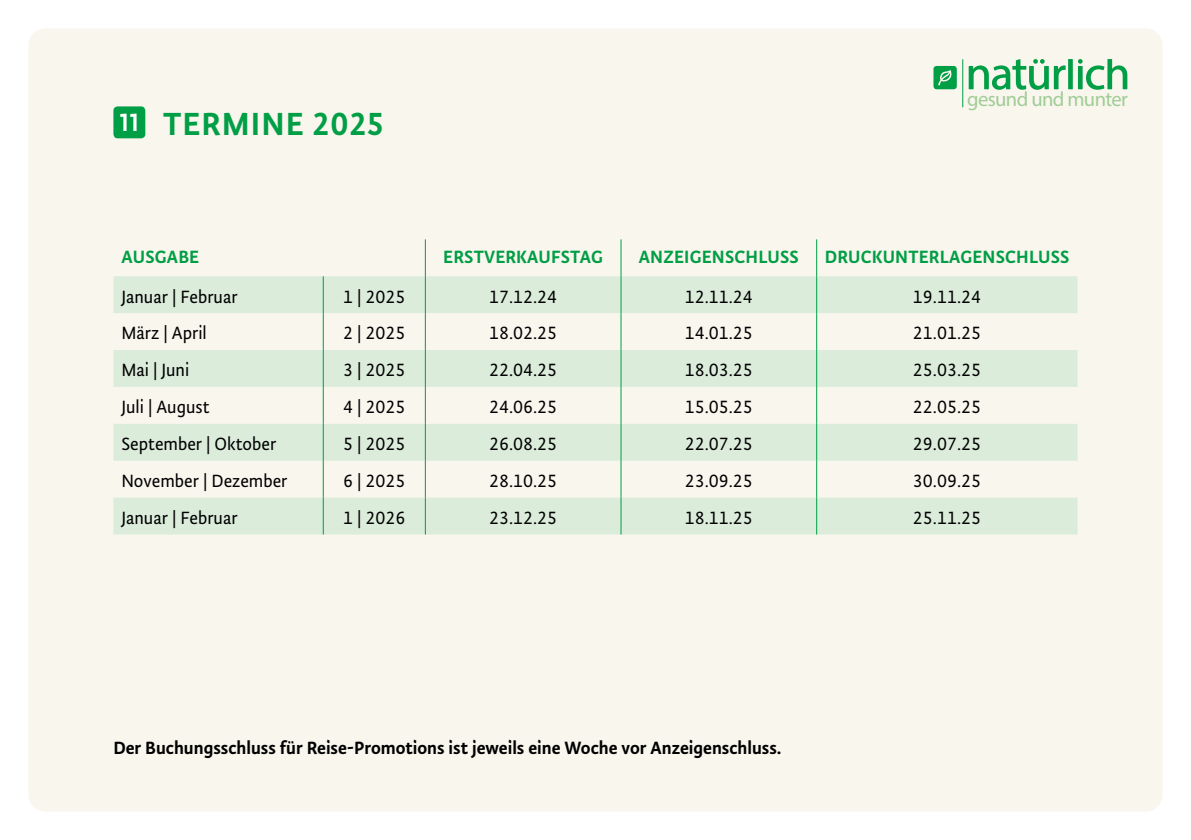
<style>
.page{position:relative;width:1191px;height:840px;background:#fff}
.page>*{position:absolute;margin:0;border:0;box-sizing:border-box;transform-origin:0 0}
.t1{font:500 36px "Tempera Std";letter-spacing:.03em;color:#009e45}
.t2{font:500 28px "Tempera Std";color:#fff}
.t3{font:20.6px "Myriad Pro";letter-spacing:-.03em;color:#a0cd95}
.t4{font:20px "Tempera Std";color:#000}
.t5{font:500 20px "Tempera Std";color:#000}
.t6{font:500 20px "Tempera Std";letter-spacing:.01em;color:#009e45}
</style>
<div class="page">
<div style="left:28px;top:28px;width:1134px;height:783px;background:#f9f6ee;border-radius:17px"></div>
<svg style="left:933px;top:66px;width:23px;height:23px"></svg>
<svg style="left:1078px;top:59px;width:49px;height:31px"></svg>
<svg style="left:968px;top:59px;width:97px;height:31px"></svg>
<svg style="left:1068px;top:59px;width:4px;height:30px"></svg>
<hr style="left:962px;top:59px;width:1px;height:48px;background:#009e45">
<svg style="left:113px;top:276px;width:964px;height:258px;fill:#dbecdb"></svg>
<hr style="left:620px;top:239px;width:1px;height:37px;background:#009e45">
<hr style="left:816px;top:239px;width:1px;height:37px;background:#009e45">
<hr style="left:425px;top:276px;width:1px;height:37px;background:#009e45">
<hr style="left:620px;top:276px;width:1px;height:37px;background:#009e45">
<hr style="left:816px;top:276px;width:1px;height:37px;background:#009e45">
<hr style="left:425px;top:313px;width:1px;height:37px;background:#009e45">
<hr style="left:620px;top:313px;width:1px;height:37px;background:#009e45">
<hr style="left:816px;top:313px;width:1px;height:37px;background:#009e45">
<hr style="left:425px;top:350px;width:1px;height:37px;background:#009e45">
<hr style="left:620px;top:350px;width:1px;height:37px;background:#009e45">
<hr style="left:816px;top:350px;width:1px;height:37px;background:#009e45">
<hr style="left:425px;top:387px;width:1px;height:36px;background:#009e45">
<hr style="left:620px;top:387px;width:1px;height:36px;background:#009e45">
<hr style="left:816px;top:387px;width:1px;height:36px;background:#009e45">
<hr style="left:425px;top:423px;width:1px;height:37px;background:#009e45">
<hr style="left:620px;top:423px;width:1px;height:37px;background:#009e45">
<hr style="left:816px;top:423px;width:1px;height:37px;background:#009e45">
<hr style="left:425px;top:460px;width:1px;height:37px;background:#009e45">
<hr style="left:620px;top:460px;width:1px;height:37px;background:#009e45">
<hr style="left:816px;top:460px;width:1px;height:37px;background:#009e45">
<hr style="left:425px;top:497px;width:1px;height:37px;background:#009e45">
<hr style="left:620px;top:497px;width:1px;height:37px;background:#009e45">
<hr style="left:816px;top:497px;width:1px;height:37px;background:#009e45">
<hr style="left:323px;top:276px;width:1px;height:37px;background:#009e45">
<hr style="left:323px;top:313px;width:1px;height:37px;background:#009e45">
<hr style="left:323px;top:350px;width:1px;height:37px;background:#009e45">
<hr style="left:323px;top:387px;width:1px;height:36px;background:#009e45">
<hr style="left:323px;top:423px;width:1px;height:37px;background:#009e45">
<hr style="left:323px;top:460px;width:1px;height:37px;background:#009e45">
<hr style="left:323px;top:497px;width:1px;height:37px;background:#009e45">
<hr style="left:425px;top:239px;width:1px;height:37px;background:#009e45">
<div style="left:113px;top:106px;width:32px;height:32px;background:#009e45;border-radius:4px"></div>
<h2 class="t2" style="left:120px;top:106px;width:21px">11</h2>
<h1 class="t1" style="left:163px;top:103px;width:222px">TERMINE 2025</h1>
<p class="t3" style="left:967px;top:87px;width:162px">gesund und munter</p>
<p class="t6" style="left:121px;top:245px;width:79px">AUSGABE</p>
<p class="t6" style="left:443px;top:245px;width:161px">ERSTVERKAUFSTAG</p>
<p class="t6" style="left:639px;top:245px;width:161px">ANZEIGENSCHLUSS</p>
<p class="t6" style="left:824px;top:245px;width:246px">DRUCKUNTERLAGENSCHLUSS</p>
<p class="t4" style="left:121px;top:285px;width:118px">Januar | Februar</p>
<p class="t4" style="left:343px;top:285px;width:64px">1 | 2025</p>
<p class="t4" style="left:489px;top:285px;width:70px">17.12.24</p>
<p class="t4" style="left:684px;top:285px;width:70px">12.11.24</p>
<p class="t4" style="left:913px;top:285px;width:70px">19.11.24</p>
<p class="t4" style="left:121px;top:322px;width:87px">März | April</p>
<p class="t4" style="left:343px;top:322px;width:64px">2 | 2025</p>
<p class="t4" style="left:489px;top:322px;width:70px">18.02.25</p>
<p class="t4" style="left:684px;top:322px;width:70px">14.01.25</p>
<p class="t4" style="left:913px;top:322px;width:70px">21.01.25</p>
<p class="t4" style="left:121px;top:359px;width:69px">Mai | Juni</p>
<p class="t4" style="left:343px;top:359px;width:64px">3 | 2025</p>
<p class="t4" style="left:489px;top:359px;width:70px">22.04.25</p>
<p class="t4" style="left:684px;top:359px;width:70px">18.03.25</p>
<p class="t4" style="left:913px;top:359px;width:70px">25.03.25</p>
<p class="t4" style="left:121px;top:396px;width:90px">Juli | August</p>
<p class="t4" style="left:343px;top:396px;width:64px">4 | 2025</p>
<p class="t4" style="left:489px;top:396px;width:70px">24.06.25</p>
<p class="t4" style="left:684px;top:396px;width:70px">15.05.25</p>
<p class="t4" style="left:913px;top:396px;width:70px">22.05.25</p>
<p class="t4" style="left:121px;top:432px;width:156px">September | Oktober</p>
<p class="t4" style="left:343px;top:432px;width:64px">5 | 2025</p>
<p class="t4" style="left:489px;top:432px;width:70px">26.08.25</p>
<p class="t4" style="left:684px;top:432px;width:70px">22.07.25</p>
<p class="t4" style="left:913px;top:432px;width:70px">29.07.25</p>
<p class="t4" style="left:121px;top:469px;width:168px">November | Dezember</p>
<p class="t4" style="left:343px;top:469px;width:64px">6 | 2025</p>
<p class="t4" style="left:489px;top:469px;width:70px">28.10.25</p>
<p class="t4" style="left:684px;top:469px;width:70px">23.09.25</p>
<p class="t4" style="left:913px;top:469px;width:70px">30.09.25</p>
<p class="t4" style="left:121px;top:506px;width:118px">Januar | Februar</p>
<p class="t4" style="left:343px;top:506px;width:64px">1 | 2026</p>
<p class="t4" style="left:489px;top:506px;width:70px">23.12.25</p>
<p class="t4" style="left:684px;top:506px;width:70px">18.11.25</p>
<p class="t4" style="left:913px;top:506px;width:70px">25.11.25</p>
<p class="t5" style="left:113px;top:735px;width:669px">Der Buchungsschluss für Reise-Promotions ist jeweils eine Woche vor Anzeigenschluss.</p>
</div>
